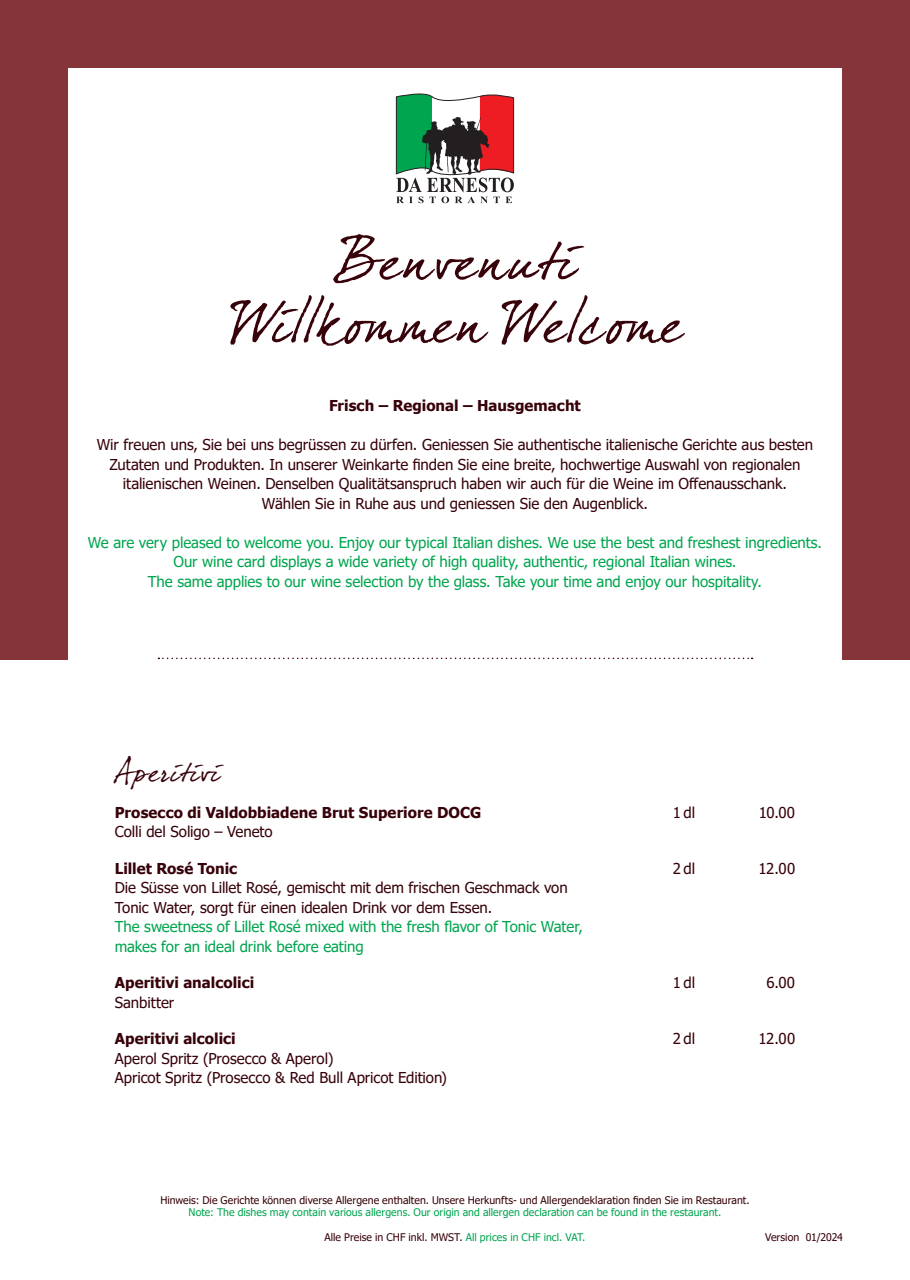
<style>
.page{position:relative;width:910px;height:1280px;background:#fff}
.page>*{position:absolute;margin:0;border:0;box-sizing:border-box;transform-origin:0 0}
.t1{font:60px "Dear Joe 4 full";color:#370209}
.t2{font:60px "Dear Joe 4 full";letter-spacing:.02em;color:#370209}
._01_Menu_Haupttitel{font:30px "Dear Joe 4 full";letter-spacing:.02em;color:#370209}
._03_Menu_Beschreibung_DE{font:15px/19.5px "Tahoma";letter-spacing:-.005em;color:#370209}
._03_Menu_Beschreibung_IT{font:15px/19.5px "Tahoma";letter-spacing:-.005em;color:#00a54f}
._02_Menu_Titel_bold{font:700 15px "Tahoma";color:#370209}
._02_Menu_Titel_bold-2{font:15px "Tahoma";letter-spacing:.015em;color:#370209}
.Fusstext_7pt{font:10.5px "Tahoma";color:#370209}
.t3{font:10.5px "Tahoma";color:#00a54f}
.s1{color:#00a54f}
</style>
<div class="page">
<div style="left:0;top:0;width:910px;height:659px;background:#85353a"></div>
<div style="left:68px;top:68px;width:774px;height:604px;background:#fff"></div>
<svg style="left:158px;top:658px;width:595px;height:1px"></svg>
<svg style="left:395px;top:93px;width:119px;height:110px"></svg>
<p class="t2" style="left:336px;top:223px;width:240px">Benvenuti</p>
<p class="t1" style="left:228px;top:286px;width:456px">Willkommen Welcome</p>
<p class="_02_Menu_Titel_bold" style="left:329px;top:395px;width:253px">Frisch – Regional – Hausgemacht</p>
<p class="_03_Menu_Beschreibung_DE" style="left:97px;top:436px;width:718px;text-align:center">Wir freuen uns, Sie bei uns begrüssen zu dürfen. Geniessen Sie authentische italienische Gerichte aus besten Zutaten und Produkten. In unserer Weinkarte finden Sie eine breite, hochwertige Auswahl von regionalen italienischen Weinen. Denselben Qualitätsanspruch haben wir auch für die Weine im Offenausschank.<br>Wählen Sie in Ruhe aus und geniessen Sie den Augenblick.</p>
<p class="_03_Menu_Beschreibung_IT" style="left:88px;top:533px;width:736px;text-align:center">We are very pleased to welcome you. Enjoy our typical Italian dishes. We use the best and freshest ingredients.<br>Our wine card displays a wide variety of high quality, authentic, regional Italian wines.<br>The same applies to our wine selection by the glass. Take your time and enjoy our hospitality.</p>
<p class="_01_Menu_Haupttitel" style="left:115px;top:753px;width:106px">Aperitivi</p>
<p class="_02_Menu_Titel_bold" style="left:115px;top:802px;width:368px">Prosecco di Valdobbiadene Brut Superiore DOCG</p>
<p class="_02_Menu_Titel_bold-2" style="left:673px;top:802px;width:24px">1dl</p>
<p class="_02_Menu_Titel_bold-2" style="left:759px;top:802px;width:38px">10.00</p>
<p class="_03_Menu_Beschreibung_DE" style="left:115px;top:823px;width:159px">Colli del Soligo – Veneto</p>
<p class="_02_Menu_Titel_bold" style="left:115px;top:858px;width:124px">Lillet Rosé Tonic</p>
<p class="_02_Menu_Titel_bold-2" style="left:673px;top:858px;width:24px">2dl</p>
<p class="_02_Menu_Titel_bold-2" style="left:758px;top:858px;width:38px">12.00</p>
<p class="_03_Menu_Beschreibung_DE" style="left:115px;top:879px;width:454px">Die Süsse von Lillet Rosé, gemischt mit dem frischen Geschmack von<br>Tonic Water, sorgt für einen idealen Drink vor dem Essen.</p>
<p class="_03_Menu_Beschreibung_IT" style="left:115px;top:918px;width:470px">The sweetness of Lillet Rosé mixed with the fresh flavor of Tonic Water, makes for an ideal drink before eating</p>
<p class="_02_Menu_Titel_bold" style="left:115px;top:972px;width:141px">Aperitivi analcolici</p>
<p class="_02_Menu_Titel_bold-2" style="left:673px;top:973px;width:24px">1dl</p>
<p class="_02_Menu_Titel_bold-2" style="left:766px;top:973px;width:30px">6.00</p>
<p class="_03_Menu_Beschreibung_DE" style="left:115px;top:993px;width:61px">Sanbitter</p>
<p class="_02_Menu_Titel_bold" style="left:115px;top:1028px;width:123px">Aperitivi alcolici</p>
<p class="_02_Menu_Titel_bold-2" style="left:673px;top:1029px;width:24px">2dl</p>
<p class="_02_Menu_Titel_bold-2" style="left:758px;top:1029px;width:38px">12.00</p>
<p class="_03_Menu_Beschreibung_DE" style="left:115px;top:1049px;width:220px">Aperol Spritz (Prosecco &amp; Aperol)</p>
<p class="_03_Menu_Beschreibung_DE" style="left:115px;top:1069px;width:334px">Apricot Spritz (Prosecco &amp; Red Bull Apricot Edition)</p>
<p class="Fusstext_7pt" style="left:160px;top:1193px;width:591px">Hinweis: Die Gerichte können diverse Allergene enthalten. Unsere Herkunfts- und Allergendeklaration finden Sie im Restaurant.</p>
<p class="t3" style="left:189px;top:1205px;width:534px">Note: The dishes may contain various allergens. Our origin and allergen declaration can be found in the restaurant.</p>
<p class="Fusstext_7pt" style="left:324px;top:1230px;width:262px">Alle Preise in CHF inkl. MWST. <span class="s1">All prices in CHF incl. VAT.</span></p>
<p class="Fusstext_7pt" style="left:765px;top:1230px;width:55px">Version 01/</p>
<p class="Fusstext_7pt" style="left:806px;top:1230px;width:39px">01/2024</p>
</div>
